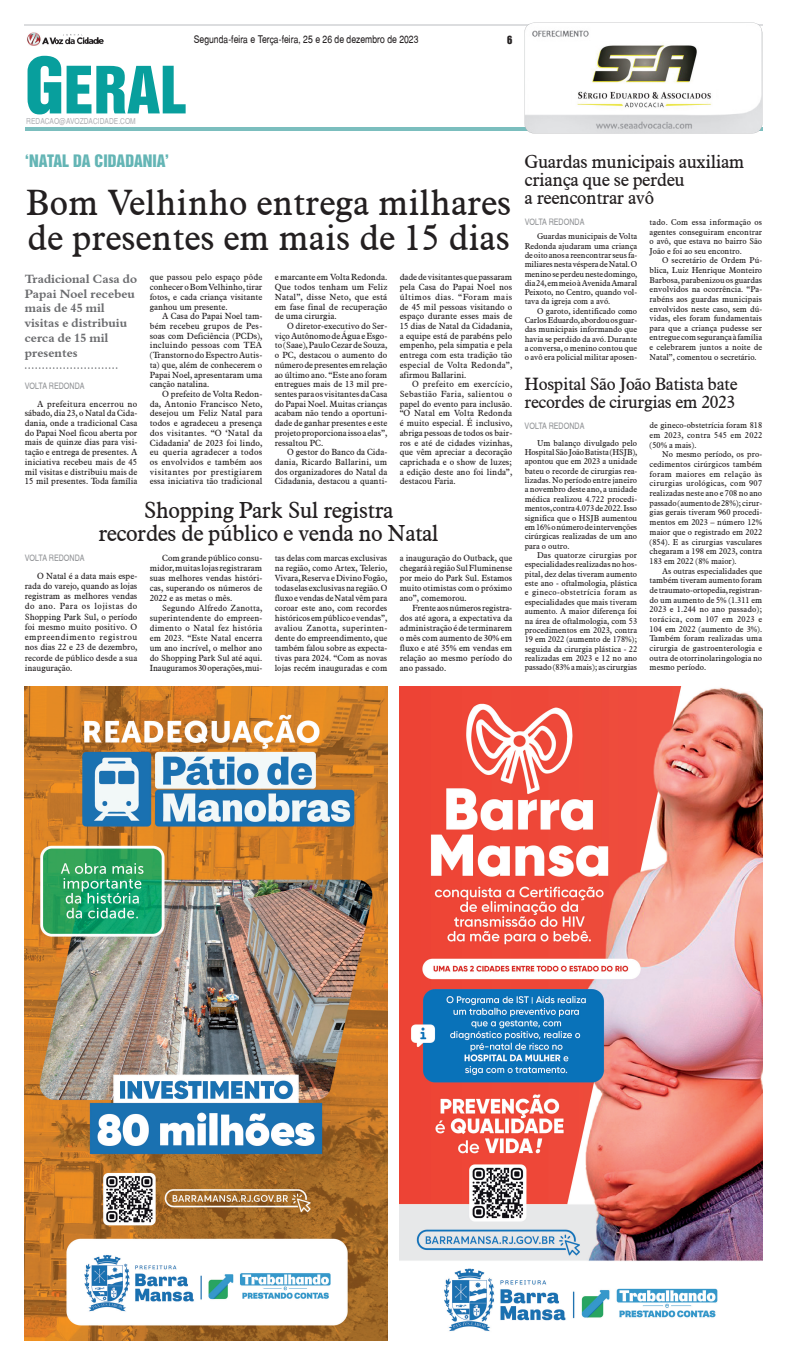
<style>
.page{position:relative;width:787px;height:1365px;background:#fff}
.page>*{position:absolute;margin:0;border:0;box-sizing:border-box;transform-origin:0 0}
.t1{font:70.88px "Switzerland Inserat";color:#089f9d}
.t2{font:59.5px "Switzerland Inserat";color:#089f9d}
.t3{font:35.88px/35.9px "Aldine 721 BT";color:#231f20}
.t4{font:22.75px/22.8px "Aldine 721 BT";letter-spacing:-.02em;color:#231f20;text-align:center}
.t5{font:18.38px/18.4px "Aldine 721 BT";letter-spacing:-.02em;color:#231f20}
.t6{font:17.5px/17.5px "Aldine 721 BT";letter-spacing:-.02em;color:#231f20}
.t7{font:15.75px "Switzerland Inserat";color:#64b5b5}
.t8{font:12.25px/14.7px "Aldine 401 BT Bold A";color:#6c6d70}
.t9{font:10.5px "Switzerland Narrow Plain";color:#231f20}
.t10{font:10.5px "Switzerland Inserat";color:#231f20}
.t11{font:8.75px/9.7px "Aldine 721 BT";color:#231f20;text-align:justify}
.t12{font:8.75px "Switzerland Narrow Plain";color:#939598}
.t13{font:8.31px/9.6px "Aldine 721 BT";color:#231f20;text-align:justify}
.t14{font:8.14px "Switzerland Narrow Plain";color:#b2b3b7}
</style>
<div class="page">
<hr style="left:25px;top:24px;width:737px;height:2px;background:#dcdddf">
<hr style="left:25px;top:127px;width:737px;height:4px;background:#7bbebe">
<svg style="left:524px;top:23px;width:238px;height:110px"></svg>
<img style="left:572px;top:42px;width:143px;height:68px">
<img style="left:27px;top:32px;width:77px;height:14px">
<img style="left:25px;top:686px;width:362px;height:653px">
<img style="left:399px;top:686px;width:362px;height:646px">
<svg style="left:25px;top:367px;width:92px;height:2px"></svg>
<h1 class="t1" style="left:25px;top:43px;width:41px">G</h1>
<p class="t14" style="left:26px;top:116px;width:111px">REDACAO@AVOZDACIDADE.COM</p>
<h2 class="t2" style="left:64px;top:54px;width:124px">ERAL</h2>
<p class="t9" style="left:194px;top:33px;width:226px">Segunda-feira e Terça-feira, 25 e 26 de dezembro de 2023</p>
<p class="t10" style="left:507px;top:34px;width:7px">6</p>
<h3 class="t7" style="left:25px;top:151px;width:146px">‘NATAL DA CIDADANIA’</h3>
<h3 class="t3" style="left:26px;top:183px;width:486px">Bom Velhinho entrega milhares de presentes em mais de 15 dias</h3>
<h3 class="t8" style="left:25px;top:271px;width:114px">Tradicional Casa do<br>Papai Noel recebeu mais de 45 mil visitas e distribuiu cerca de 15 mil presentes</h3>
<p class="t12" style="left:25px;top:381px;width:61px">VOLTA REDONDA</p>
<p class="t11" style="left:25px;top:398px;width:114px;text-indent:12px">A prefeitura encerrou no sábado, dia 23, o Natal da Cida&shy;dania, onde a tradicional Casa do Papai Noel ficou aberta por mais de quinze dias para visi&shy;tação e entrega de presentes. A iniciativa recebeu mais de 45 mil visitas e distribuiu mais de 15 mil presentes. Toda família</p>
<p class="t11" style="left:150px;top:272px;width:114px">que passou pelo espaço pôde conhecer o Bom Velhinho, tirar fotos, e cada criança visitante ganhou um presente.</p>
<p class="t11" style="left:150px;top:311px;width:114px;text-indent:12px">A Casa do Papai Noel tam&shy;bém recebeu grupos de Pes&shy;soas com Deficiência (PCDs), incluindo pessoas com TEA (Transtorno do Espectro Autis&shy;ta) que, além de conhecerem o Papai Noel, apresentaram uma canção natalina.</p>
<p class="t11" style="left:150px;top:389px;width:114px;text-indent:12px">O prefeito de Volta Redon&shy;da, Antonio Francisco Neto, desejou um Feliz Natal para todos e agradeceu a presença dos visitantes. “O ‘Natal da Cidadania’ de 2023 foi lindo, eu queria agradecer a todos os envolvidos e também aos visitantes por prestigiarem essa iniciativa tão tradicional</p>
<p class="t11" style="left:274px;top:272px;width:114px">e marcante em Volta Redonda.<br>Que todos tenham um Feliz Natal”, disse Neto, que está em fase final de recuperação de uma cirurgia.</p>
<p class="t11" style="left:274px;top:321px;width:114px;text-indent:12px">O diretor-executivo do Ser&shy;viço Autônomo de Água e Esgo&shy;to (Saae), Paulo Cezar de Souza, o PC, destacou o aumento do número de presentes em relação ao último ano. “Este ano foram entregues mais de 13 mil pre&shy;sentes para os visitantes da Casa do Papai Noel. Muitas crianças acabam não tendo a oportuni&shy;dade de ganhar presentes e este projeto proporciona isso a elas”, ressaltou PC.</p>
<p class="t11" style="left:274px;top:447px;width:114px;text-indent:12px">O gestor do Banco da Cida&shy;dania, Ricardo Ballarini, um dos organizadores do Natal da Cidadania, destacou a quanti-</p>
<p class="t11" style="left:399px;top:272px;width:114px">dade de visitantes que passaram pela Casa do Papai Noel nos últimos dias. “Foram mais de 45 mil pessoas visitando o espaço durante esses mais de 15 dias de Natal da Cidadania, a equipe está de parabéns pelo empenho, pela simpatia e pela entrega com esta tradição tão especial de Volta Redonda”, afirmou Ballarini.</p>
<p class="t11" style="left:399px;top:379px;width:114px;text-indent:12px">O prefeito em exercício, Sebastião Faria, salientou o papel do evento para inclusão. “O Natal em Volta Redonda é muito especial. É inclusivo, abriga pessoas de todos os bair&shy;ros e até de cidades vizinhas, que vêm apreciar a decoração caprichada e o show de luzes; a edição deste ano foi linda”, destacou Faria.</p>
<h3 class="t4" style="left:98px;top:498px;width:342px">Shopping Park Sul registra<br>recordes de público e venda no Natal</h3>
<p class="t12" style="left:25px;top:552px;width:61px">VOLTA REDONDA</p>
<p class="t11" style="left:25px;top:570px;width:114px;line-height:10.2px;text-indent:12px">O Natal é a data mais espe&shy;rada do varejo, quando as lojas registram as melhores vendas do ano. Para os lojistas do Shopping Park Sul, o período foi mesmo muito positivo. O empreendimento registrou nos dias 22 e 23 de dezembro, recorde de público desde a sua inauguração.</p>
<p class="t11" style="left:150px;top:553px;width:114px;line-height:10px;text-indent:12px">Com grande público consu&shy;midor, muitas lojas registraram suas melhores vendas históri&shy;cas, superando os números de 2022 e as metas o mês.</p>
<p class="t11" style="left:150px;top:602px;width:114px;line-height:10px;text-indent:12px">Segundo Alfredo Zanotta, superintendente do empreen&shy;dimento o Natal fez história em 2023. “Este Natal encerra um ano incrível, o melhor ano do Shopping Park Sul até aqui.<br>Inauguramos 30 operações, mui-</p>
<p class="t11" style="left:274px;top:553px;width:114px;line-height:10px">tas delas com marcas exclusivas na região, como Artex, Telerio, Vivara, Reserva e Divino Fogão, todas elas exclusivas na região. O fluxo e vendas de Natal vêm para coroar este ano, com recordes históricos em público e vendas”, avaliou Zanotta, superinten&shy;dente do empreendimento, que também falou sobre as expecta&shy;tivas para 2024. “Com as novas lojas recém inauguradas e com</p>
<p class="t11" style="left:399px;top:553px;width:114px;line-height:10px">a inauguração do Outback, que chegará à região Sul Fluminense por meio do Park Sul. Estamos muito otimistas com o próximo ano”, comemorou.</p>
<p class="t11" style="left:399px;top:602px;width:114px;line-height:10px;text-indent:12px">Frente aos números registra&shy;dos até agora, a expectativa da administração é de terminarem o mês com aumento de 30% em fluxo e até 35% em vendas em relação ao mesmo período do ano passado.</p>
<h3 class="t5" style="left:524px;top:152px;width:221px">Guardas municipais auxiliam criança que se perdeu<br>a reencontrar avô</h3>
<p class="t12" style="left:524px;top:217px;width:61px">VOLTA REDONDA</p>
<p class="t13" style="left:524px;top:232px;width:114px;line-height:9.3px;text-indent:12px">Guardas municipais de Volta Redonda ajudaram uma criança de oito anos a reencontrar seus fa&shy;miliares nesta véspera de Natal. O menino se perdeu neste domingo, dia 24, em meio à Avenida Amaral Peixoto, no Centro, quando vol&shy;tava da igreja com a avó.</p>
<p class="t13" style="left:524px;top:306px;width:114px;line-height:9.3px;text-indent:12px">O garoto, identificado como Carlos Eduardo, abordou os guar&shy;das municipais informando que havia se perdido da avó. Durante a conversa, o menino contou que o avô era policial militar aposen-</p>
<p class="t13" style="left:649px;top:217px;width:114px">tado. Com essa informação os agentes conseguiram encontrar o avô, que estava no bairro São João e foi ao seu encontro.</p>
<p class="t13" style="left:649px;top:255px;width:114px;text-indent:12px">O secretário de Ordem Pú&shy;blica, Luiz Henrique Monteiro Barbosa, parabenizou os guardas envolvidos na ocorrência. “Pa&shy;rabéns aos guardas municipais envolvidos neste caso, sem dú&shy;vidas, eles foram fundamentais para que a criança pudesse ser entregue com segurança à família e celebrarem juntos a noite de Natal”, comentou o secretário.</p>
<h3 class="t6" style="left:524px;top:375px;width:214px">Hospital São João Batista bate recordes de cirurgias em 2023</h3>
<p class="t12" style="left:524px;top:420px;width:61px">VOLTA REDONDA</p>
<p class="t13" style="left:524px;top:438px;width:114px;line-height:9.4px;text-indent:12px">Um balanço divulgado pelo Hospital São João Batista (HSJB), apontou que em 2023 a unidade bateu o recorde de cirurgias rea&shy;lizadas. No período entre janeiro a novembro deste ano, a unidade médica realizou 4.722 procedi&shy;mentos, contra 4.073 de 2022. Isso significa que o HSJB aumentou em 16% o número de intervenções cirúrgicas realizadas de um ano para o outro.</p>
<p class="t13" style="left:524px;top:550px;width:114px;line-height:9.4px;text-indent:12px">Das quatorze cirurgias por especialidades realizadas no hos&shy;pital, dez delas tiveram aumento este ano - oftalmologia, plástica e gineco-obstetrícia foram as especialidades que mais tiveram aumento. A maior diferença foi na área de oftalmologia, com 53 procedimentos em 2023, contra 19 em 2022 (aumento de 178%); seguida da cirurgia plástica - 22 realizadas em 2023 e 12 no ano passado (83% a mais); as cirurgias</p>
<p class="t13" style="left:649px;top:420px;width:114px">de gineco-obstetrícia foram 818 em 2023, contra 545 em 2022 (50% a mais).</p>
<p class="t13" style="left:649px;top:449px;width:114px;text-indent:12px">No mesmo período, os pro&shy;cedimentos cirúrgicos também foram maiores em relação às cirurgias urológicas, com 907 realizadas neste ano e 708 no ano passado (aumento de 28%); cirur&shy;gias gerais tiveram 960 procedi&shy;mentos em 2023 – número 12% maior que o registrado em 2022 (854). E as cirurgias vasculares chegaram a 198 em 2023, contra 183 em 2022 (8% maior).</p>
<p class="t13" style="left:649px;top:565px;width:114px;text-indent:12px">As outras especialidades que também tiveram aumento foram de traumato-ortopedia, registran&shy;do um aumento de 5% (1.311 em 2023 e 1.244 no ano passado); torácica, com 107 em 2023 e 104 em 2022 (aumento de 3%).<br>Também foram realizadas uma cirurgia de gastroenterologia e outra de otorrinolaringologia no mesmo período.</p>
</div>
